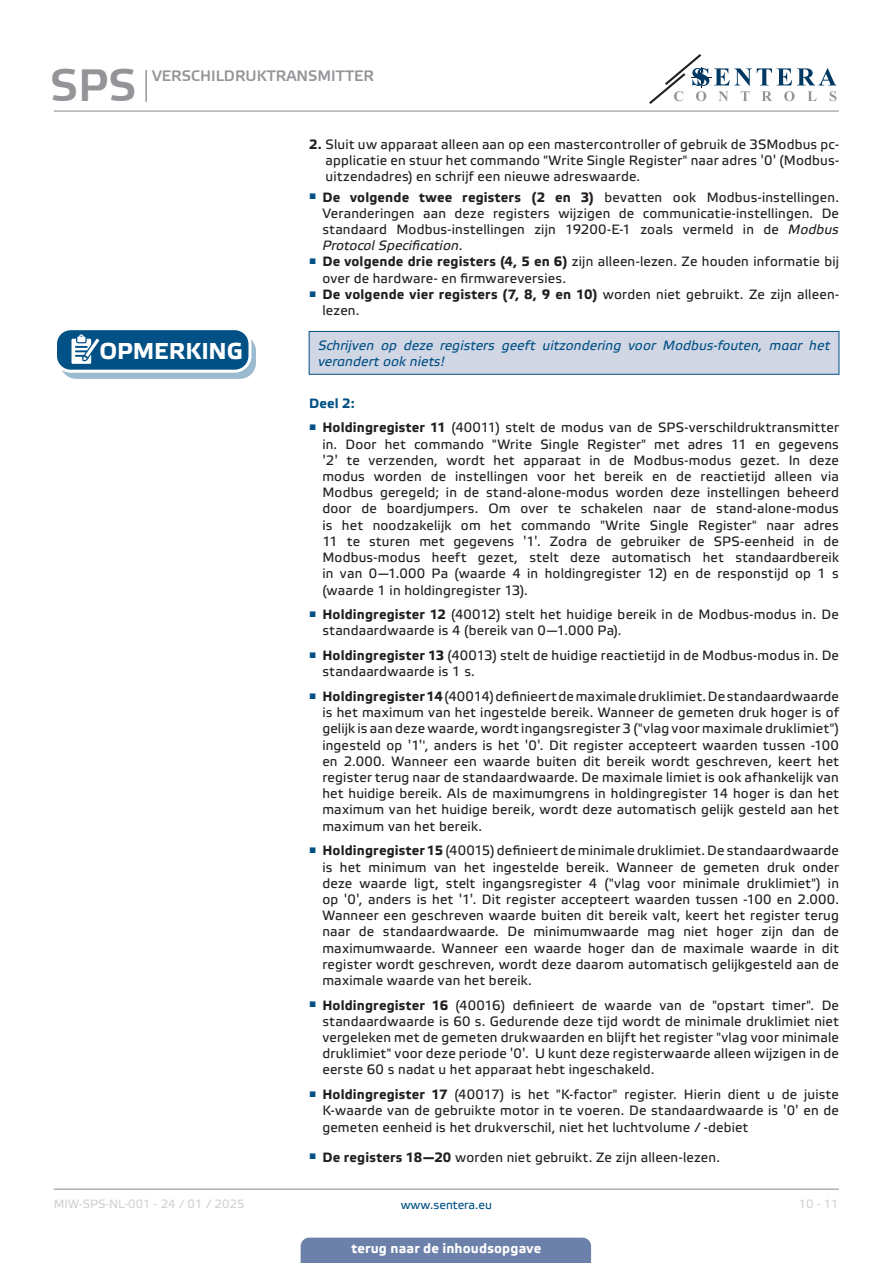
<style>
.page{position:relative;width:893px;height:1263px;background:#fff}
.page>*{position:absolute;margin:0;border:0;box-sizing:border-box;transform-origin:0 0}
.t1{font:45px "Etelka Medium Pro";color:#939598}
.t2{font:700 22.95px "Etelka Text Pro";letter-spacing:-.005em;color:#fff}
.t3{font:15px "Etelka Medium Pro";color:#939598}
.body{font:13.5px/16.2px "Etelka Text Pro";letter-spacing:.015em;color:#231f20;text-align:justify}
.attention{font:italic 13.5px "Etelka Text Pro";letter-spacing:.01em;color:#015186}
.t4{font:700 13.5px "Etelka Text Pro";letter-spacing:.01em;color:#fff}
.body-2{font:700 13.5px "Etelka Text Pro";color:#015186}
.t5{font:12px "Etelka Text Pro";color:#d1d2d4}
.t6{font:12px "Etelka Text Pro";color:#015186}
.s1{font-weight:700}
.s2{font-family:"Verdana"}
.s3{font-style:italic}
</style>
<div class="page">
<hr style="left:54px;top:111px;width:785px;height:1px;background:#939598">
<hr style="left:54px;top:1188px;width:785px;height:2px;background:#939598">
<svg style="left:649px;top:54px;width:187px;height:50px"></svg>
<div style="left:301px;top:1237px;width:290px;height:26px;background:#6c81aa"></div>
<hr style="left:145px;top:70px;width:2px;height:32px;background:#939598">
<div style="left:309px;top:331px;width:530px;height:43px;background:#d1d6e4"></div>
<div style="left:309px;top:331px;width:530px;height:44px;border:1px solid #015186"></div>
<div style="left:61px;top:336px;width:194px;height:42px;background:#9abacf;border-radius:15px"></div>
<div style="left:60px;top:335px;width:196px;height:44px;border:1px solid #015186;border-radius:15px"></div>
<div style="left:56px;top:329px;width:194px;height:42px;background:#015186;border-radius:15px"></div>
<div style="left:54px;top:327px;width:197px;height:46px;border:3px solid #fff;border-radius:15px"></div>
<svg style="left:71px;top:334px;width:34px;height:38px"></svg>
<h1 class="t1" style="left:50px;top:61px;width:88px">SPS</h1>
<p class="t3" style="left:152px;top:67px;width:223px">VERSCHILDRUKTRANSMITTER</p>
<p class="body" style="left:326px;top:137px;width:515px;text-indent:-17px"><span class="s1">2.</span> Sluit uw apparaat alleen aan op een mastercontroller of gebruik de 3SModbus pc&shy;applicatie en stuur het commando "Write Single Register" naar adres <span class="s2">'</span>0<span class="s2">'</span> (Modbus&shy;uitzendadres) en schrijf een nieuwe adreswaarde.</p>
<p class="body" style="left:322px;top:190px;width:518px;text-indent:-13px"><sup>■</sup> <span class="s1">De volgende twee registers (2 en 3)</span> bevatten ook Modbus-instellingen.<br>Veranderingen aan deze registers wijzigen de communicatie-instellingen. De standaard Modbus-instellingen zijn 19200-E-1 zoals vermeld in de <span class="s3">Modbus Protocol Specification</span>.</p>
<p class="body" style="left:322px;top:255px;width:518px;text-indent:-13px"><sup>■</sup> <span class="s1">De volgende drie registers (4, 5 en 6)</span> zijn alleen-lezen. Ze houden informatie bij over de hardware- en firmwareversies.</p>
<p class="body" style="left:322px;top:287px;width:518px;text-indent:-13px"><sup>■</sup> <span class="s1">De volgende vier registers (7, 8, 9 en 10)</span> worden niet gebruikt. Ze zijn alleen&shy;lezen.</p>
<p class="attention" style="left:318px;top:338px;width:514px">Schrijven op deze registers geeft uitzondering voor Modbus-fouten, maar het</p>
<p class="t2" style="left:100px;top:339px;width:145px">OPMERKING</p>
<p class="attention" style="left:318px;top:354px;width:128px">verandert ook niets!</p>
<p class="body-2" style="left:309px;top:396px;width:47px">Deel 2:</p>
<p class="body" style="left:322px;top:420px;width:518px;text-indent:-13px"><sup>■</sup> <span class="s1">Holdingregister 11</span> (40011) stelt de modus van de SPS-verschildruktransmitter in. Door het commando "Write Single Register" met adres 11 en gegevens <span class="s2">'</span>2<span class="s2">'</span> te verzenden, wordt het apparaat in de Modbus-modus gezet. In deze modus worden de instellingen voor het bereik en de reactietijd alleen via Modbus geregeld; in de stand-alone-modus worden deze instellingen beheerd door de boardjumpers. Om over te schakelen naar de stand-alone-modus is het noodzakelijk om het commando "Write Single Register" naar adres 11 te sturen met gegevens <span class="s2">'</span>1<span class="s2">'</span>. Zodra de gebruiker de SPS-eenheid in de Modbus-modus heeft gezet, stelt deze automatisch het standaardbereik in van 0—1.000 Pa (waarde 4 in holdingregister 12) en de responstijd op 1 s (waarde 1 in holdingregister 13).</p>
<p class="body" style="left:322px;top:607px;width:518px;text-indent:-13px"><sup>■</sup> <span class="s1">Holdingregister 12</span> (40012) stelt het huidige bereik in de Modbus-modus in. De standaardwaarde is 4 (bereik van 0—1.000 Pa).</p>
<p class="body" style="left:322px;top:648px;width:518px;text-indent:-13px"><sup>■</sup> <span class="s1">Holdingregister 13</span> (40013) stelt de huidige reactietijd in de Modbus-modus in. De standaardwaarde is 1 s.</p>
<p class="body" style="left:322px;top:689px;width:518px;text-indent:-13px"><sup>■</sup> <span class="s1">Holdingregister 14</span> (40014) definieert de maximale druklimiet. De standaardwaarde is het maximum van het ingestelde bereik. Wanneer de gemeten druk hoger is of gelijk is aan deze waarde, wordt ingangsregister 3 ("vlag voor maximale druklimiet") ingesteld op <span class="s2">'</span>1<span class="s2">'</span>', anders is het <span class="s2">'</span>0<span class="s2">'</span>. Dit register accepteert waarden tussen -100 en 2.000. Wanneer een waarde buiten dit bereik wordt geschreven, keert het register terug naar de standaardwaarde. De maximale limiet is ook afhankelijk van het huidige bereik. Als de maximumgrens in holdingregister 14 hoger is dan het maximum van het huidige bereik, wordt deze automatisch gelijk gesteld aan het maximum van het bereik.</p>
<p class="body" style="left:322px;top:843px;width:518px;text-indent:-13px"><sup>■</sup> <span class="s1">Holdingregister 15</span> (40015) definieert de minimale druklimiet. De standaardwaarde is het minimum van het ingestelde bereik. Wanneer de gemeten druk onder deze waarde ligt, stelt ingangsregister 4 ("vlag voor minimale druklimiet") in op <span class="s2">'</span>0<span class="s2">'</span>, anders is het <span class="s2">'</span>1<span class="s2">'</span>. Dit register accepteert waarden tussen -100 en 2.000.<br>Wanneer een geschreven waarde buiten dit bereik valt, keert het register terug naar de standaardwaarde. De minimumwaarde mag niet hoger zijn dan de maximumwaarde. Wanneer een waarde hoger dan de maximale waarde in dit register wordt geschreven, wordt deze daarom automatisch gelijkgesteld aan de maximale waarde van het bereik.</p>
<p class="body" style="left:322px;top:998px;width:518px;text-indent:-13px"><sup>■</sup> <span class="s1">Holdingregister 16</span> (40016) definieert de waarde van de "opstart timer". De standaardwaarde is 60 s. Gedurende deze tijd wordt de minimale druklimiet niet vergeleken met de gemeten drukwaarden en blijft het register "vlag voor minimale druklimiet" voor deze periode <span class="s2">'</span>0<span class="s2">'</span>. U kunt deze registerwaarde alleen wijzigen in de eerste 60 s nadat u het apparaat hebt ingeschakeld.</p>
<p class="body" style="left:322px;top:1087px;width:518px;text-indent:-13px"><sup>■</sup> <span class="s1">Holdingregister 17</span> (40017) is het "K-factor" register. Hierin dient u de juiste K-waarde van de gebruikte motor in te voeren. De standaardwaarde is <span class="s2">'</span>0<span class="s2">'</span> en de gemeten eenheid is het drukverschil, niet het luchtvolume / -debiet</p>
<p class="body" style="left:309px;top:1150px;width:412px"><sup>■</sup> <span class="s1">De registers 18—20</span> worden niet gebruikt. Ze zijn alleen-lezen.</p>
<p class="t5" style="left:54px;top:1197px;width:192px">MIW-SPS-NL-001 - 24 / 01 / 2025</p>
<p class="t6" style="left:401px;top:1198px;width:93px">www.sentera.eu</p>
<p class="t5" style="left:799px;top:1197px;width:42px">10 - 11</p>
<p class="t4" style="left:351px;top:1240px;width:191px">terug naar de inhoudsopgave</p>
</div>
